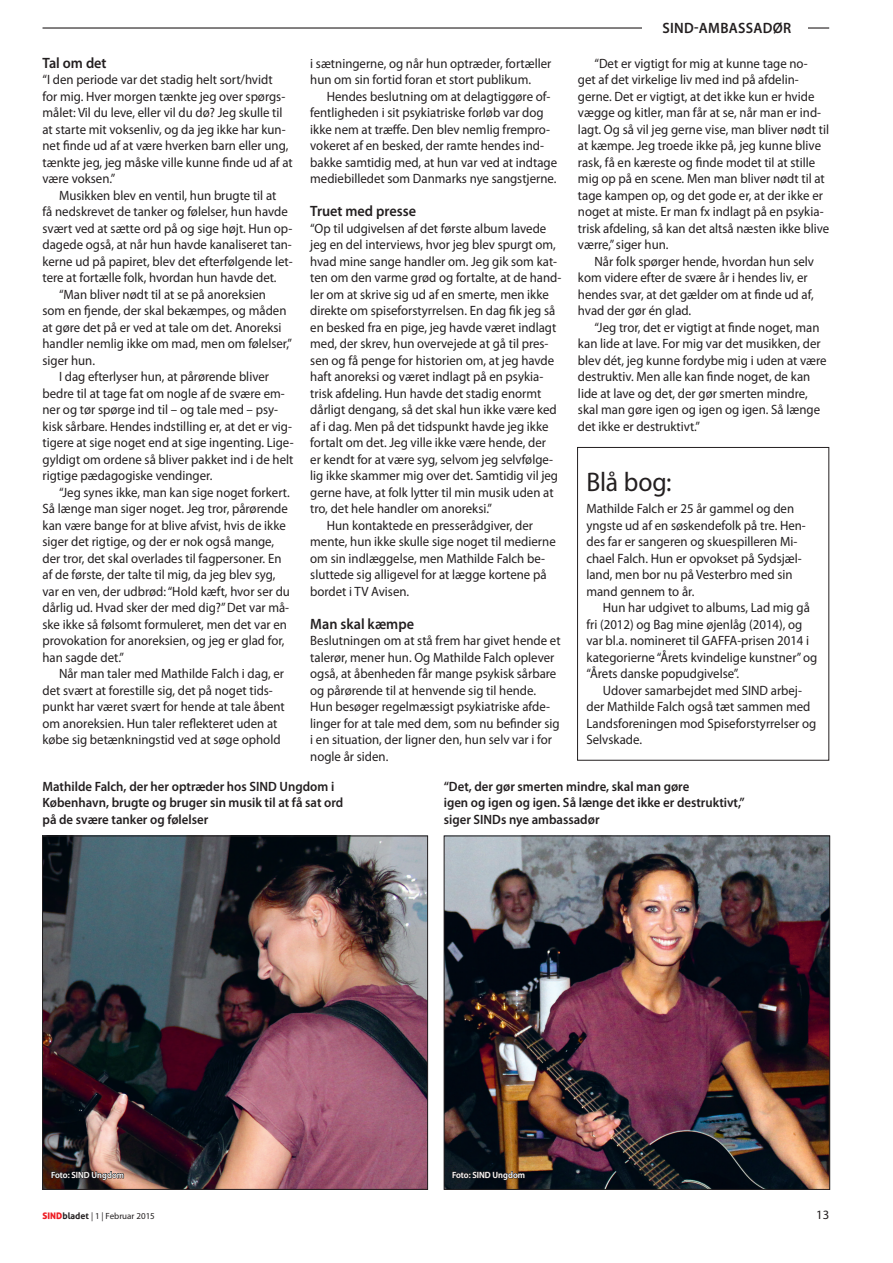
<style>
.page{position:relative;width:893px;height:1263px;background:#fff}
.page>*{position:absolute;margin:0;border:0;box-sizing:border-box;transform-origin:0 0}
.t1{font:27px "Myriad Pro";letter-spacing:-.005em;color:#231f20;scale:.95 1}
.t2{font:600 15px "Myriad Pro";color:#231f20;scale:.95 1}
.t3{font:13.5px/16.5px "Myriad Pro";color:#231f20;scale:.95 1}
.t4{font:600 13.5px/16.5px "Myriad Pro";color:#231f20;scale:.95 1}
.t5{font:12.75px "Myriad Pro";color:#231f20}
.t6{font:600 9px "Myriad Pro";color:#fff;scale:.95 1}
.t7{font:9px "Myriad Pro";color:#231f20}
.s1{font-family:"Aller Display";color:#ee1d23}
.s2{font-family:"Aller";font-weight:700}
</style>
<div class="page">
<hr style="left:43px;top:27px;width:786px;height:2px;background:#231f20">
<div style="left:642px;top:21px;width:166px;height:16px;background:#fff"></div>
<img style="left:44px;top:837px;width:382px;height:351px">
<div style="left:42px;top:835px;width:386px;height:355px;border:1px solid #231f20"></div>
<img style="left:446px;top:837px;width:382px;height:351px">
<div style="left:444px;top:835px;width:386px;height:355px;border:1px solid #231f20"></div>
<svg style="left:51px;top:1171px;width:73px;height:9px"></svg>
<svg style="left:452px;top:1171px;width:73px;height:9px"></svg>
<div style="left:577px;top:447px;width:252px;height:314px;border:1px solid #231f20"></div>
<p class="t2" style="left:43px;top:53px;width:69px">Tal om det</p>
<p class="t3" style="left:43px;top:71px;width:265px">“I den periode var det stadig helt sort/hvidt<br>for mig. Hver morgen tænkte jeg over spørgs&shy;målet: Vil du leve, eller vil du dø? Jeg skulle til at starte mit voksenliv, og da jeg ikke har kun&shy;net finde ud af at være hverken barn eller ung, tænkte jeg, jeg måske ville kunne finde ud af at være voksen.”</p>
<p class="t3" style="left:59px;top:187px;width:230px">Musikken blev en ventil, hun brugte til at</p>
<p class="t3" style="left:43px;top:203px;width:260px">få nedskrevet de tanker og følelser, hun havde</p>
<p class="t3" style="left:43px;top:220px;width:264px">svært ved at sætte ord på og sige højt. Hun op-</p>
<p class="t3" style="left:43px;top:236px;width:264px">dagede også, at når hun havde kanaliseret tan-</p>
<p class="t3" style="left:43px;top:253px;width:265px">kerne ud på papiret, blev det efterfølgende let-</p>
<p class="t3" style="left:43px;top:269px;width:248px">tere at fortælle folk, hvordan hun havde det.</p>
<p class="t3" style="left:59px;top:286px;width:219px">“Man bliver nødt til at se på anoreksien</p>
<p class="t3" style="left:43px;top:302px;width:258px">som en fjende, der skal bekæmpes, og måden</p>
<p class="t3" style="left:43px;top:319px;width:253px">at gøre det på er ved at tale om det. Anoreksi</p>
<p class="t3" style="left:43px;top:335px;width:264px">handler nemlig ikke om mad, men om følelser,”</p>
<p class="t3" style="left:43px;top:352px;width:57px">siger hun.</p>
<p class="t3" style="left:59px;top:368px;width:223px">I dag efterlyser hun, at pårørende bliver</p>
<p class="t3" style="left:43px;top:385px;width:256px">bedre til at tage fat om nogle af de svære em-</p>
<p class="t3" style="left:43px;top:401px;width:249px">ner og tør spørge ind til – og tale med – psy-</p>
<p class="t3" style="left:43px;top:418px;width:264px">kisk sårbare. Hendes indstilling er, at det er vig-</p>
<p class="t3" style="left:43px;top:434px;width:266px">tigere at sige noget end at sige ingenting. Lige-</p>
<p class="t3" style="left:43px;top:451px;width:266px">gyldigt om ordene så bliver pakket ind i de helt</p>
<p class="t3" style="left:43px;top:467px;width:180px">rigtige pædagogiske vendinger.</p>
<p class="t3" style="left:59px;top:484px;width:244px">“Jeg synes ikke, man kan sige noget forkert.</p>
<p class="t3" style="left:43px;top:500px;width:260px">Så længe man siger noget. Jeg tror, pårørende</p>
<p class="t3" style="left:43px;top:517px;width:258px">kan være bange for at blive afvist, hvis de ikke</p>
<p class="t3" style="left:43px;top:533px;width:245px">siger det rigtige, og der er nok også mange,</p>
<p class="t3" style="left:43px;top:550px;width:253px">der tror, det skal overlades til fagpersoner. En</p>
<p class="t3" style="left:43px;top:566px;width:247px">af de første, der talte til mig, da jeg blev syg,</p>
<p class="t3" style="left:43px;top:583px;width:262px">var en ven, der udbrød: “Hold kæft, hvor ser du</p>
<p class="t3" style="left:43px;top:599px;width:261px">dårlig ud. Hvad sker der med dig?” Det var må-</p>
<p class="t3" style="left:43px;top:616px;width:259px">ske ikke så følsomt formuleret, men det var en</p>
<p class="t3" style="left:43px;top:632px;width:256px">provokation for anoreksien, og jeg er glad for,</p>
<p class="t3" style="left:43px;top:649px;width:87px">han sagde det.”</p>
<p class="t3" style="left:59px;top:665px;width:238px">Når man taler med Mathilde Falch i dag, er</p>
<p class="t3" style="left:43px;top:682px;width:244px">det svært at forestille sig, det på noget tids-</p>
<p class="t3" style="left:43px;top:698px;width:256px">punkt har været svært for hende at tale åbent</p>
<p class="t3" style="left:43px;top:715px;width:249px">om anoreksien. Hun taler reflekteret uden at</p>
<p class="t3" style="left:43px;top:731px;width:252px">købe sig betænkningstid ved at søge ophold</p>
<p class="t3" style="left:310px;top:55px;width:255px">i sætningerne, og når hun optræder, fortæller hun om sin fortid foran et stort publikum.</p>
<p class="t3" style="left:310px;top:88px;width:261px;text-indent:17px">Hendes beslutning om at delagtiggøre of&shy;fentligheden i sit psykiatriske forløb var dog ikke nem at træffe. Den blev nemlig frempro&shy;vokeret af en besked, der ramte hendes ind&shy;bakke samtidig med, at hun var ved at indtage mediebilledet som Danmarks nye sangstjerne.</p>
<p class="t2" style="left:310px;top:201px;width:113px">Truet med presse</p>
<p class="t3" style="left:310px;top:220px;width:250px">“Op til udgivelsen af det første album lavede</p>
<p class="t3" style="left:310px;top:236px;width:260px">jeg en del interviews, hvor jeg blev spurgt om,</p>
<p class="t3" style="left:310px;top:253px;width:261px">hvad mine sange handler om. Jeg gik som kat-</p>
<p class="t3" style="left:310px;top:269px;width:266px">ten om den varme grød og fortalte, at de hand-</p>
<p class="t3" style="left:310px;top:286px;width:253px">ler om at skrive sig ud af en smerte, men ikke</p>
<p class="t3" style="left:310px;top:302px;width:259px">direkte om spiseforstyrrelsen. En dag fik jeg så</p>
<p class="t3" style="left:310px;top:319px;width:261px">en besked fra en pige, jeg havde været indlagt</p>
<p class="t3" style="left:310px;top:335px;width:252px">med, der skrev, hun overvejede at gå til pres-</p>
<p class="t3" style="left:310px;top:352px;width:258px">sen og få penge for historien om, at jeg havde</p>
<p class="t3" style="left:310px;top:368px;width:247px">haft anoreksi og været indlagt på en psykia-</p>
<p class="t3" style="left:310px;top:385px;width:245px">trisk afdeling. Hun havde det stadig enormt</p>
<p class="t3" style="left:310px;top:401px;width:261px">dårligt dengang, så det skal hun ikke være ked</p>
<p class="t3" style="left:310px;top:418px;width:252px">af i dag. Men på det tidspunkt havde jeg ikke</p>
<p class="t3" style="left:310px;top:434px;width:250px">fortalt om det. Jeg ville ikke være hende, der</p>
<p class="t3" style="left:310px;top:451px;width:257px">er kendt for at være syg, selvom jeg selvfølge-</p>
<p class="t3" style="left:310px;top:467px;width:262px">lig ikke skammer mig over det. Samtidig vil jeg</p>
<p class="t3" style="left:310px;top:484px;width:258px">gerne have, at folk lytter til min musik uden at</p>
<p class="t3" style="left:310px;top:500px;width:193px">tro, det hele handler om anoreksi.”</p>
<p class="t3" style="left:327px;top:517px;width:219px">Hun kontaktede en presserådgiver, der</p>
<p class="t3" style="left:310px;top:533px;width:260px">mente, hun ikke skulle sige noget til medierne</p>
<p class="t3" style="left:310px;top:550px;width:249px">om sin indlæggelse, men Mathilde Falch be-</p>
<p class="t3" style="left:310px;top:566px;width:250px">sluttede sig alligevel for at lægge kortene på</p>
<p class="t3" style="left:310px;top:583px;width:106px">bordet i TV Avisen.</p>
<p class="t2" style="left:310px;top:614px;width:111px">Man skal kæmpe</p>
<p class="t3" style="left:310px;top:632px;width:265px">Beslutningen om at stå frem har givet hende et talerør, mener hun. Og Mathilde Falch oplever også, at åbenheden får mange psykisk sårbare og pårørende til at henvende sig til hende.<br>Hun besøger regelmæssigt psykiatriske afde&shy;linger for at tale med dem, som nu befinder sig i en situation, der ligner den, hun selv var i for nogle år siden.</p>
<p class="t2" style="left:662px;top:18px;width:50px">sind-amba</p>
<p class="t2" style="left:738px;top:18px;width:54px">ssadør</p>
<p class="t3" style="left:578px;top:55px;width:266px;text-indent:16px">“Det er vigtigt for mig at kunne tage no-<br>get af det virkelige liv med ind på afdelin&shy;gerne. Det er vigtigt, at det ikke kun er hvide vægge og kitler, man får at se, når man er ind&shy;lagt. Og så vil jeg gerne vise, man bliver nødt til at kæmpe. Jeg troede ikke på, jeg kunne blive rask, få en kæreste og finde modet til at stille mig op på en scene. Men man bliver nødt til at tage kampen op, og det gode er, at der ikke er noget at miste. Er man fx indlagt på en psykia&shy;trisk afdeling, så kan det altså næsten ikke blive værre,” siger hun.</p>
<p class="t3" style="left:578px;top:253px;width:250px;text-indent:17px">Når folk spørger hende, hvordan hun selv kom videre efter de svære år i hendes liv, er hendes svar, at det gælder om at finde ud af, hvad der gør én glad.</p>
<p class="t3" style="left:578px;top:319px;width:263px;text-indent:17px">“Jeg tror, det er vigtigt at finde noget, man kan lide at lave. For mig var det musikken, der blev dét, jeg kunne fordybe mig i uden at være destruktiv. Men alle kan finde noget, de kan lide at lave og det, der gør smerten mindre, skal man gøre igen og igen og igen. Så længe det ikke er destruktivt.”</p>
<h1 class="t1" style="left:586px;top:465px;width:91px">Blå bog:</h1>
<p class="t3" style="left:586px;top:500px;width:232px">Mathilde Falch er 25 år gammel og den yngste ud af en søskendefolk på tre. Hen&shy;des far er sangeren og skuespilleren Mi&shy;chael Falch. Hun er opvokset på Sydsjæl&shy;land, men bor nu på Vesterbro med sin mand gennem to år.</p>
<p class="t3" style="left:586px;top:599px;width:244px;text-indent:17px">Hun har udgivet to albums, Lad mig gå fri (2012) og Bag mine øjenlåg (2014), og var bl.a. nomineret til GAFFA-prisen 2014 i kategorierne “Årets kvindelige kunstner” og “Årets danske popudgivelse”.</p>
<p class="t3" style="left:586px;top:682px;width:244px;text-indent:17px">Udover samarbejdet med SIND arbej&shy;der Mathilde Falch også tæt sammen med<br>Landsforeningen mod Spiseforstyrrelser og<br>Selvskade.</p>
<p class="t4" style="left:43px;top:777px;width:226px">Mathilde Falch, der her optræder hos SIND</p>
<p class="t4" style="left:43px;top:777px;width:318px;text-indent:237px">Ungdom i<br>København, brugte og bruger sin musik til at få sat ord på de svære tanker og følelser</p>
<p class="t4" style="left:444px;top:777px;width:318px">“Det, der gør smerten mindre, skal man gøre<br>igen og igen og igen. Så længe det ikke er destruktivt,” siger SIND</p>
<p class="t4" style="left:501px;top:810px;width:105px">s nye ambassadør</p>
<p class="t6" style="left:51px;top:1169px;width:28px">Foto: SIND</p>
<p class="t6" style="left:92px;top:1169px;width:36px">Ungdom</p>
<p class="t6" style="left:452px;top:1169px;width:28px">Foto: SIND</p>
<p class="t6" style="left:493px;top:1169px;width:36px">Ungdom</p>
<p class="t7" style="left:43px;top:1210px;width:114px"><span class="s1">SIND</span><span class="s2">bladet</span> | 1 | Februar 2015</p>
<p class="t5" style="left:816px;top:1207px;width:15px">13</p>
</div>
